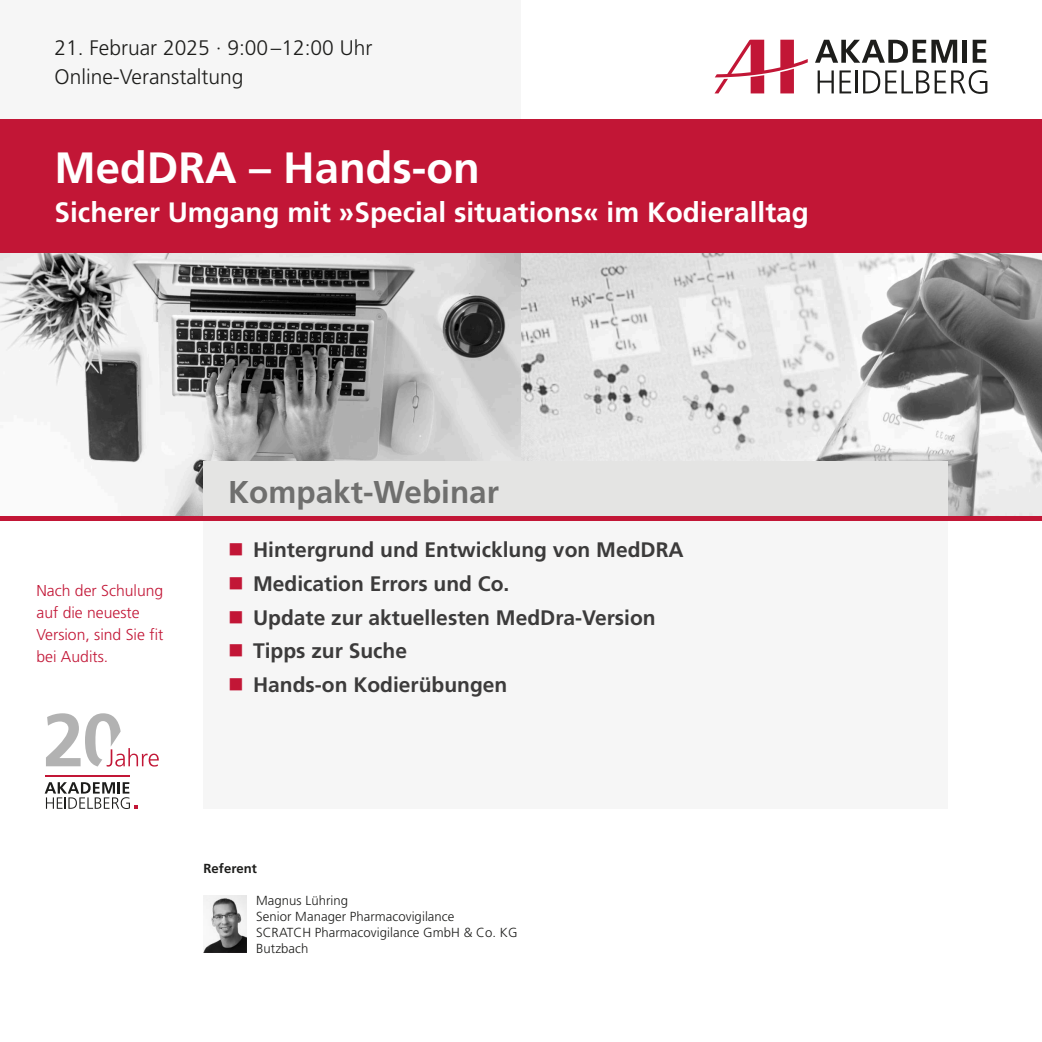
<style>
.page{position:relative;width:1042px;height:1042px;background:#fff}
.page>*{position:absolute;margin:0;border:0;box-sizing:border-box;transform-origin:0 0}
.t1{font:700 43.75px "Frutiger LT Pro";color:#fff}
.t2{font:700 31.5px "Frutiger LT Pro";color:#6f6f6e}
.t3{font:700 28px "Frutiger LT Pro";color:#fff}
.t4{font:700 21px/33.9px "Frutiger LT Pro";color:#3c3b3b}
.t5{font:300 21px/28.3px "Frutiger LT Pro";color:#1d1d1b}
.t6{font:300 15.75px/22.1px "Frutiger LT Pro";color:#c21636}
.t7{font:300 13.12px/15.8px "Frutiger LT Pro";letter-spacing:.005em;color:#1d1d1b}
.t8{font:700 13.12px "Frutiger LT Pro";letter-spacing:.005em;color:#1d1d1b}
</style>
<div class="page">
<div style="left:203px;top:521px;width:744px;height:288px;background:#f6f6f6"></div>
<img style="left:0;top:253px;width:521px;height:263px">
<svg style="left:521px;top:253px;width:521px;height:263px"></svg>
<div style="left:203px;top:461px;width:744px;height:60px;background:#e4e4e3"></div>
<div style="left:0;top:516px;width:1042px;height:5px;background:#c21636"></div>
<div style="left:0;top:119px;width:1042px;height:134px;background:#c21636"></div>
<svg style="left:815px;top:40px;width:142px;height:23px"></svg>
<div style="left:962px;top:40px;width:5px;height:23px;background:#1d1d1b"></div>
<svg style="left:972px;top:40px;width:14px;height:23px"></svg>
<svg style="left:817px;top:70px;width:34px;height:23px"></svg>
<hr style="left:855px;top:70px;width:3px;height:23px;background:#1d1d1b">
<svg style="left:714px;top:40px;width:94px;height:53px"></svg>
<svg style="left:863px;top:70px;width:124px;height:24px"></svg>
<div style="left:0;top:0;width:521px;height:119px;background:#f6f6f6"></div>
<svg style="left:46px;top:713px;width:113px;height:53px"></svg>
<svg style="left:45px;top:782px;width:93px;height:27px"></svg>
<hr style="left:46px;top:775px;width:84px;height:1px;background:#c21636">
<img style="left:203px;top:895px;width:43px;height:57px">
<p class="t5" style="left:55px;top:36px;width:319px">21. Februar 2025 · 9:00 –12:00 Uhr<br>Online-Veranstaltung</p>
<h1 class="t1" style="left:55px;top:150px;width:427px">MedDRA – Hands-on</h1>
<h3 class="t3" style="left:55px;top:201px;width:756px">Sicherer Umgang mit »Special situations« im Kodieralltag</h3>
<p class="t6" style="left:36px;top:580px;width:128px">Nach der Schulung auf die neueste<br>Version, sind Sie fit bei Audits.</p>
<h2 class="t2" style="left:228px;top:479px;width:272px">Kompakt-Webinar</h2>
<p class="t4" style="left:253px;top:534px;width:432px">Hintergrund und Entwicklung von MedDRA<br>Medication Errors und Co.<br>Update zur aktuellesten MedDra-Version<br>Tipps zur Suche<br>Hands-on Kodierübungen</p>
<p class="t8" style="left:203px;top:863px;width:55px">Referent</p>
<p class="t7" style="left:256px;top:894px;width:263px">Magnus Lühring<br>Senior Manager Pharmacovigilance<br>SCRATCH Pharmacovigilance GmbH &amp; Co. KG<br>Butzbach</p>
</div>
